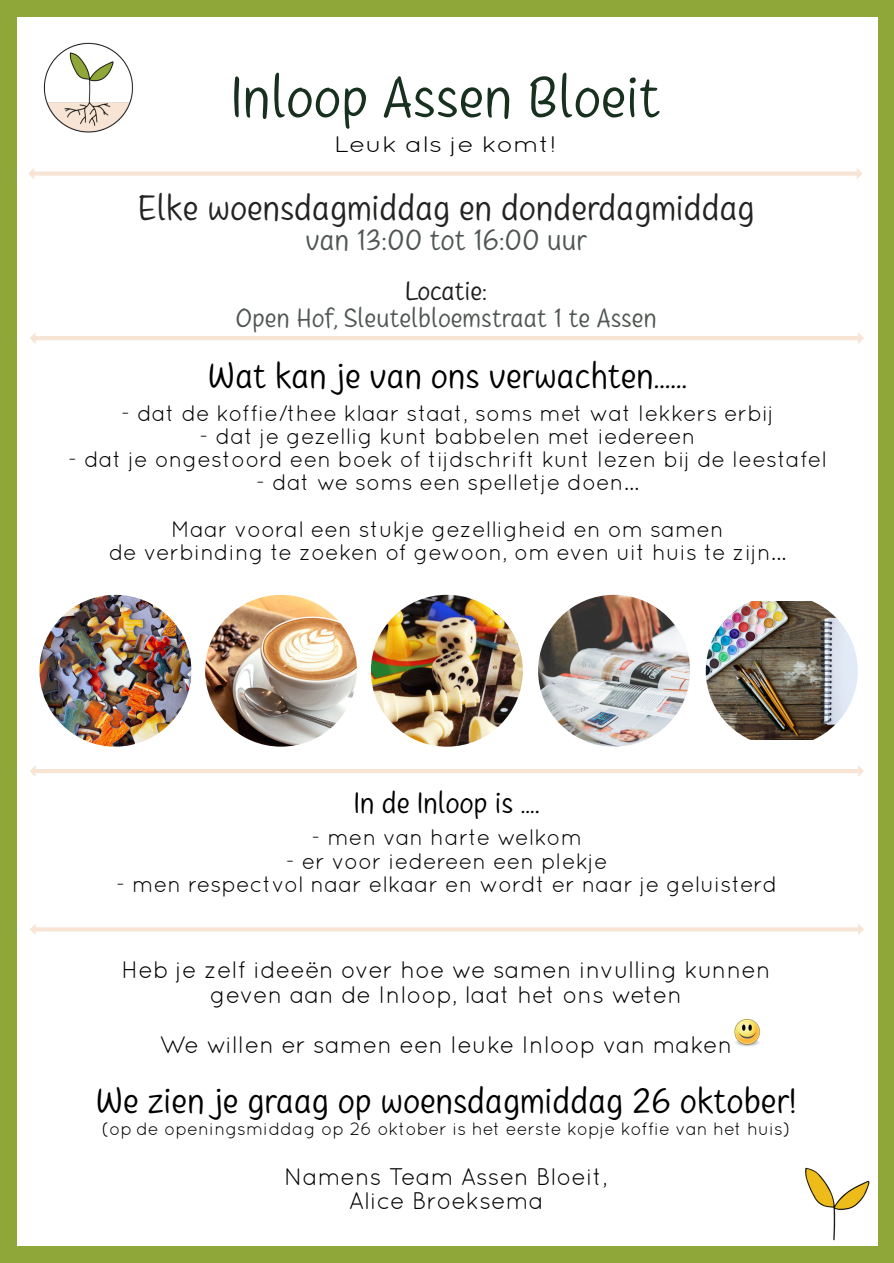
<style>
.page{position:relative;width:894px;height:1263px;background:#fff}
.page>*{position:absolute;margin:0;border:0;box-sizing:border-box;transform-origin:0 0}
.t1{font:58.5px "Note Paper";color:#18311f}
.t2{font:36px "Note Paper";color:#000}
.t3{font:36px "Note Paper";color:#232322}
.t4{font:30px "Note Paper";color:#505752}
.t5{font:30px "Note Paper";color:#000}
.t6{font:27px "Note Paper";color:#505752}
.t7{font:27px "Note Paper";letter-spacing:-.005em;color:#201f1e}
.t8{font:24px/24.8px "Quicksand";color:#000;text-align:center}
.t9{font:22.5px/46.3px "Quicksand";color:#000;text-align:center}
.t10{font:22.5px "Quicksand";color:#000;scale:1.2 1}
.t11{font:18px "Quicksand";color:#000}
</style>
<div class="page">
<svg style="left:28px;top:168px;width:834px;height:11px"></svg>
<img style="left:805px;top:1167px;width:65px;height:73px">
<div style="left:0;top:0;width:893px;height:17px;background:#8fa638"></div>
<div style="left:0;top:8px;width:17px;height:1255px;background:#8fa638"></div>
<div style="left:877px;top:8px;width:16px;height:1255px;background:#8fa638"></div>
<div style="left:6px;top:1246px;width:887px;height:17px;background:#8fa638"></div>
<svg style="left:30px;top:332px;width:833px;height:12px"></svg>
<svg style="left:30px;top:765px;width:833px;height:12px"></svg>
<svg style="left:30px;top:924px;width:833px;height:11px"></svg>
<img style="left:43px;top:42px;width:91px;height:91px">
<img style="left:734px;top:1020px;width:26px;height:27px">
<img style="left:39px;top:595px;width:152px;height:152px;border-radius:50%">
<img style="left:705px;top:602px;width:152px;height:137px">
<img style="left:538px;top:595px;width:151px;height:152px;border-radius:50%">
<img style="left:371px;top:595px;width:151px;height:152px;border-radius:50%">
<img style="left:205px;top:595px;width:152px;height:152px;border-radius:50%">
<h1 class="t1" style="left:230px;top:71px;width:431px">Inloop Assen Bloeit</h1>
<p class="t10" style="left:334px;top:136px;width:187px">Leuk als je komt!</p>
<h2 class="t3" style="left:137px;top:192px;width:618px">Elke woensdagmiddag en donderdagmiddag</h2>
<h3 class="t4" style="left:305px;top:226px;width:283px">van 13:00 tot 16:00 uur</h3>
<p class="t7" style="left:405px;top:278px;width:84px">Locatie:</p>
<p class="t6" style="left:235px;top:305px;width:422px">Open Hof, Sleutelbloemstraat 1 te Assen</p>
<h2 class="t2" style="left:208px;top:360px;width:480px">Wat kan je van ons verwachten……</h2>
<p class="t9" style="left:121px;top:392px;width:654px">- dat de koffie/thee klaar staat, soms met wat lekkers erbij</p>
<p class="t9" style="left:199px;top:415px;width:497px">- dat je gezellig kunt babbelen met iedereen</p>
<p class="t9" style="left:68px;top:438px;width:760px">- dat je ongestoord een boek of tijdschrift kunt lezen bij de leestafel</p>
<p class="t9" style="left:171px;top:461px;width:554px">- dat we soms een spelletje doen…<br>Maar vooral een stukje gezelligheid en om samen</p>
<p class="t9" style="left:109px;top:531px;width:678px">de verbinding te zoeken of gewoon, om even uit huis te zijn...</p>
<h3 class="t5" style="left:354px;top:790px;width:187px">In de Inloop is ….</h3>
<p class="t9" style="left:311px;top:817px;width:272px">- men van harte welkom</p>
<p class="t9" style="left:286px;top:840px;width:323px">- er voor iedereen een plekje</p>
<p class="t9" style="left:116px;top:863px;width:662px">- men respectvol naar elkaar en wordt er naar je geluisterd</p>
<p class="t8" style="left:121px;top:960px;width:650px">Heb je zelf ideeën over hoe we samen invulling kunnen geven aan de Inloop, laat het ons weten</p>
<p class="t8" style="left:159px;top:1034px;width:574px">We willen er samen een leuke Inloop van maken</p>
<h2 class="t2" style="left:96px;top:1085px;width:702px">We zien je graag op woensdagmiddag 26 oktober!</h2>
<p class="t11" style="left:102px;top:1123px;width:689px">(op de openingsmiddag op 26 oktober is het eerste kopje koffie van het huis)</p>
<p class="t8" style="left:284px;top:1166px;width:325px">Namens Team Assen Bloeit,<br>Alice Broeksema</p>
</div>
